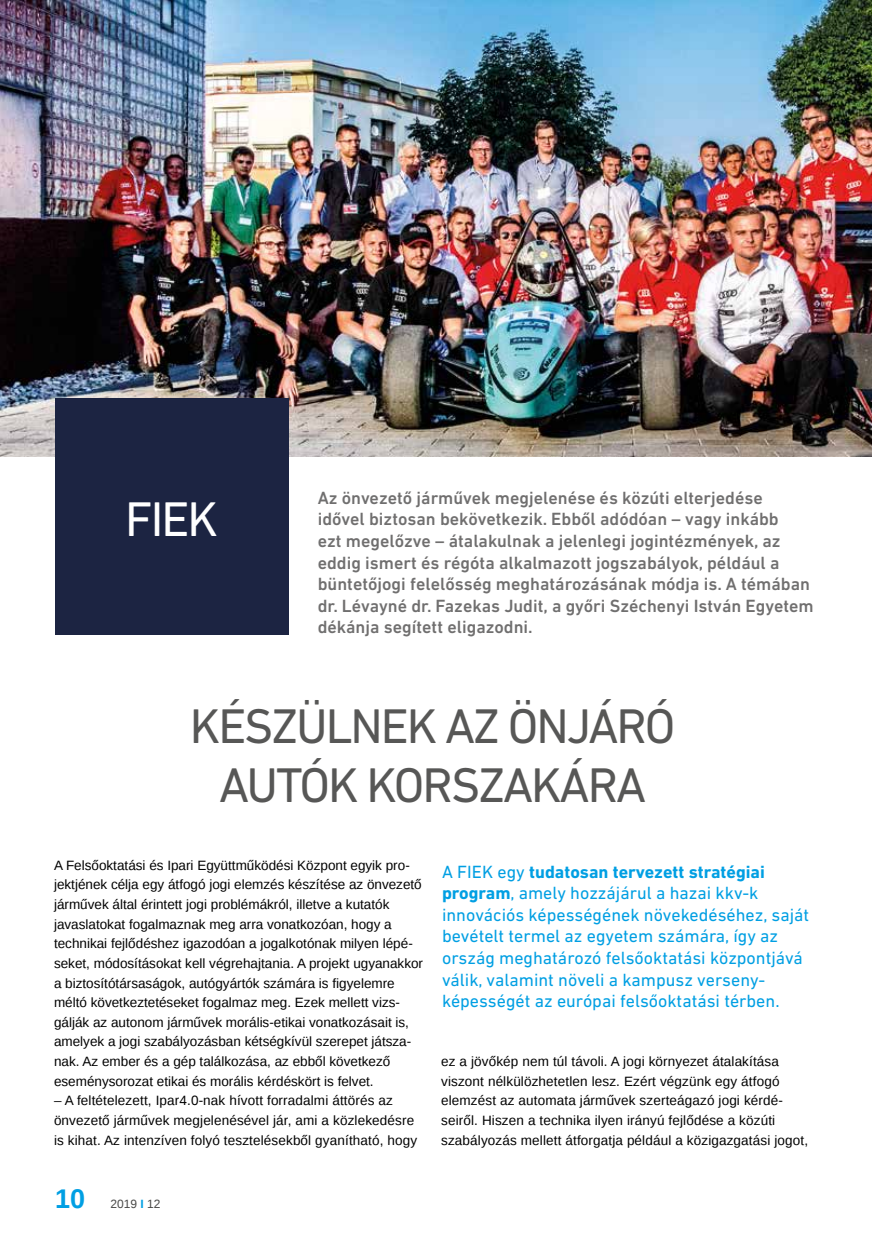
<style>
.page{position:relative;width:872px;height:1246px;background:#fff}
.page>*{position:absolute;margin:0;border:0;box-sizing:border-box;transform-origin:0 0}
.t1{font:49.5px/59.4px "DIN Next LT Pro";letter-spacing:-.04em;color:#575756;text-align:center}
.t2{font:49.5px "DIN Next LT Pro";color:#fff}
.t3{font:700 27px "Liberation Sans";color:#009fe3}
.t4{font:500 18px/21.6px "DIN Next LT Pro";color:#706f6f}
.t5{font:18px/21.6px "DIN Next LT Pro";color:#009fe3}
.t6{font:13.5px/19.6px "Liberation Sans";color:#000}
.t7{font:12px "Liberation Sans";color:#4a4a49}
.s1{font-weight:700;color:#009fe3}
.s2{font-weight:700}
</style>
<div class="page">
<img style="left:0;top:0;width:872px;height:457px">
<div style="left:55px;top:398px;width:234px;height:237px;background:#1c2442"></div>
<h1 class="t2" style="left:125px;top:490px;width:94px">FIEK</h1>
<p class="t4" style="left:318px;top:487px;width:497px">Az önvezető járművek megjelenése és közúti elterjedése idővel biztosan bekövetkezik. Ebből adódóan – vagy inkább<br>ezt megelőzve – átalakulnak a jelenlegi jogintézmények, az eddig ismert és régóta alkalmazott jogszabályok, például a büntetőjogi felelősség meghatározásának módja is. A témában dr. Lévayné dr. Fazekas Judit, a győri Széchenyi István Egyetem dékánja segített eligazodni.</p>
<h1 class="t1" style="left:190px;top:695px;width:487px">KÉSZÜLNEK AZ ÖNJÁRÓ<br>AUTÓK KORSZAKÁRA</h1>
<p class="t6" style="left:54px;top:856px;width:370px">A Felsőoktatási és Ipari Együttműködési Központ egyik pro&shy;jektjének célja egy átfogó jogi elemzés készítése az önvezető járművek által érintett jogi problémákról, illetve a kutatók javaslatokat fogalmaznak meg arra vonatkozóan, hogy a technikai fejlődéshez igazodóan a jogalkotónak milyen lépé&shy;seket, módosításokat kell végrehajtania. A projekt ugyanakkor a biztosítótársaságok, autógyártók számára is figyelemre méltó következtetéseket fogalmaz meg. Ezek mellett vizs&shy;gálják az autonom járművek morális-etikai vonatkozásait is, amelyek a jogi szabályozásban kétségkívül szerepet játsza&shy;nak. Az ember és a gép találkozása, az ebből következő eseménysorozat etikai és morális kérdéskört is felvet.</p>
<p class="t6" style="left:54px;top:1091px;width:365px">– A feltételezett, Ipar4.0-nak hívott forradalmi áttörés az önvezető járművek megjelenésével jár, ami a közlekedésre is kihat. Az intenzíven folyó tesztelésekből gyanítható, hogy</p>
<h2 class="t3" style="left:55px;top:1180px;width:32px">10</h2>
<p class="t7" style="left:110px;top:1197px;width:52px">2019 <span class="s1">I</span> 12</p>
<p class="t5" style="left:442px;top:860px;width:368px">A FIEK egy <span class="s2">tudatosan tervezett stratégiai program</span>, amely hozzájárul a hazai kkv-k innovációs képességének növekedéséhez, saját bevételt termel az egyetem számára, így az ország meghatározó felsőoktatási központjává válik, valamint növeli a kampusz verseny&shy;képességét az európai felsőoktatási térben.</p>
<p class="t6" style="left:441px;top:1052px;width:368px">ez a jövőkép nem túl távoli. A jogi környezet átalakítása viszont nélkülözhetetlen lesz. Ezért végzünk egy átfogó elemzést az automata járművek szerteágazó jogi kérdé&shy;seiről. Hiszen a technika ilyen irányú fejlődése a közúti szabályozás mellett átforgatja például a közigazgatási jogot,</p>
</div>
